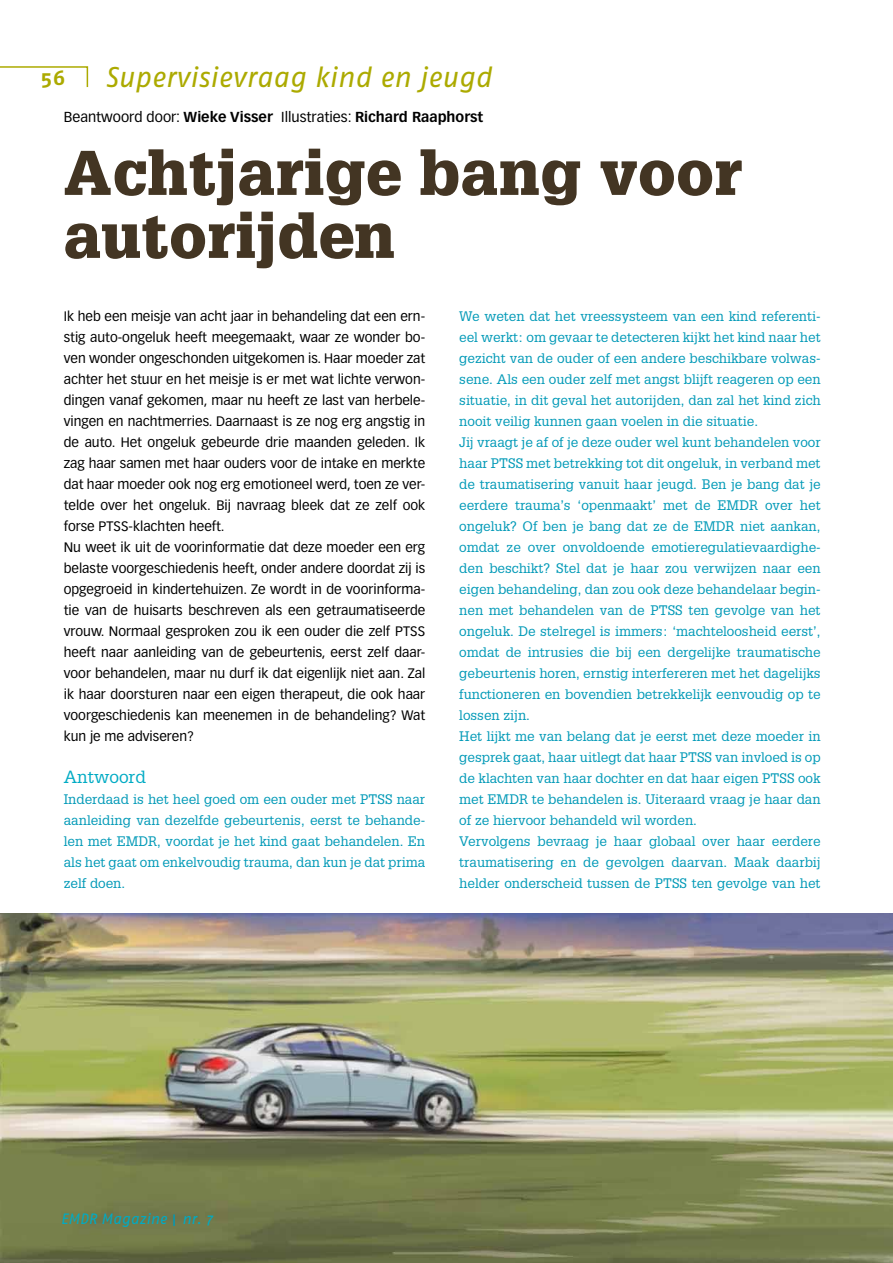
<style>
.page{position:relative;width:893px;height:1263px;background:#fff}
.page>*{position:absolute;margin:0;border:0;box-sizing:border-box;transform-origin:0 0}
.t1{font:900 61.5px/63px "Glypha";letter-spacing:.01em;color:#433523}
.t2{font:italic 28.5px "Fago No";color:#acaa00}
.t3{font:700 21px "Fago No";color:#acaa00}
.t4{font:17.25px "Glypha";color:#00abc4}
.t5{font:italic 15px "Fago No";color:#00abc4}
.t6{font:14.25px "Vectora LH";color:#000}
.t7{font:13.5px/21px "Glypha";color:#0099b7;text-align:justify}
.t8{font:13.5px/21px "Vectora LH";color:#000}
.s1{font-weight:700}
.s2{font-style:normal;font-size:16.5px;color:#0099b7}
</style>
<div class="page">
<img style="left:0;top:913px;width:893px;height:350px">
<svg style="left:0;top:66px;width:89px;height:22px"></svg>
<h3 class="t3" style="left:41px;top:65px;width:26px">56</h3>
<h2 class="t2" style="left:105px;top:61px;width:388px">Supervisievraag kind en jeugd</h2>
<p class="t6" style="left:64px;top:109px;width:421px">Beantwoord door: <span class="s1">Wieke Visser</span> Illustraties: <span class="s1">Richard Raaphorst</span></p>
<h1 class="t1" style="left:64px;top:141px;width:679px">Achtjarige bang voor autorijden</h1>
<p class="t8" style="left:64px;top:306px;width:363px">Ik heb een meisje van acht jaar in behandeling dat een ern&shy;stig auto-ongeluk heeft meegemaakt, waar ze wonder bo&shy;ven wonder ongeschonden uitgekomen is. Haar moeder zat achter het stuur en het meisje is er met wat lichte verwon&shy;dingen vanaf gekomen, maar nu heeft ze last van herbele&shy;vingen en nachtmerries. Daarnaast is ze nog erg angstig in de auto. Het ongeluk gebeurde drie maanden geleden. Ik zag haar samen met haar ouders voor de intake en merkte dat haar moeder ook nog erg emotioneel werd, toen ze ver&shy;telde over het ongeluk. Bij navraag bleek dat ze zelf ook forse PTSS-klachten heeft.<br>Nu weet ik uit de voorinformatie dat deze moeder een erg belaste voorgeschiedenis heeft, onder andere doordat zij is opgegroeid in kindertehuizen. Ze wordt in de voorinforma&shy;tie van de huisarts beschreven als een getraumatiseerde vrouw. Normaal gesproken zou ik een ouder die zelf PTSS heeft naar aanleiding van de gebeurtenis, eerst zelf daar&shy;voor behandelen, maar nu durf ik dat eigenlijk niet aan. Zal ik haar doorsturen naar een eigen therapeut, die ook haar voorgeschiedenis kan meenemen in de behandeling? Wat kun je me adviseren?</p>
<p class="t4" style="left:64px;top:766px;width:84px">Antwoord</p>
<p class="t7" style="left:64px;top:788px;width:363px">Inderdaad is het heel goed om een ouder met PTSS naar aanleiding van dezelfde gebeurtenis, eerst te behande&shy;len met EMDR, voordat je het kind gaat behandelen. En als het gaat om enkelvoudig trauma, dan kun je dat prima zelf doen.</p>
<p class="t7" style="left:459px;top:305px;width:363px;text-align:left">We weten dat het vreessysteem van een kind referenti&shy;eel werkt: om gevaar te detecteren kijkt het kind naar het gezicht van de ouder of een andere beschikbare volwas&shy;sene. Als een ouder zelf met angst blijft reageren op een situatie, in dit geval het autorijden, dan zal het kind zich nooit veilig kunnen gaan voelen in die situatie.<br>Jij vraagt je af of je deze ouder wel kunt behandelen voor haar PTSS met betrekking tot dit ongeluk, in verband met de traumatisering vanuit haar jeugd. Ben je bang dat je eerdere trauma’s ‘openmaakt’ met de EMDR over het ongeluk? Of ben je bang dat ze de EMDR niet aankan, omdat ze over onvoldoende emotieregulatievaardighe&shy;den beschikt? Stel dat je haar zou verwijzen naar een eigen behandeling, dan zou ook deze behandelaar begin&shy;nen met behandelen van de PTSS ten gevolge van het ongeluk. De stelregel is immers: ‘machteloosheid eerst’, omdat de intrusies die bij een dergelijke traumatische gebeurtenis horen, ernstig interfereren met het dagelijks functioneren en bovendien betrekkelijk eenvoudig op te lossen zijn.<br>Het lijkt me van belang dat je eerst met deze moeder in gesprek gaat, haar uitlegt dat haar PTSS van invloed is op de klachten van haar dochter en dat haar eigen PTSS ook met EMDR te behandelen is. Uiteraard vraag je haar dan of ze hiervoor behandeld wil worden.<br>Vervolgens bevraag je haar globaal over haar eerdere traumatisering en de gevolgen daarvan. Maak daarbij helder onderscheid tussen de PTSS ten gevolge van het</p>
<p class="t5" style="left:61px;top:1210px;width:153px">EMDR Magazine <span class="s2">I</span> nr. 7</p>
</div>
